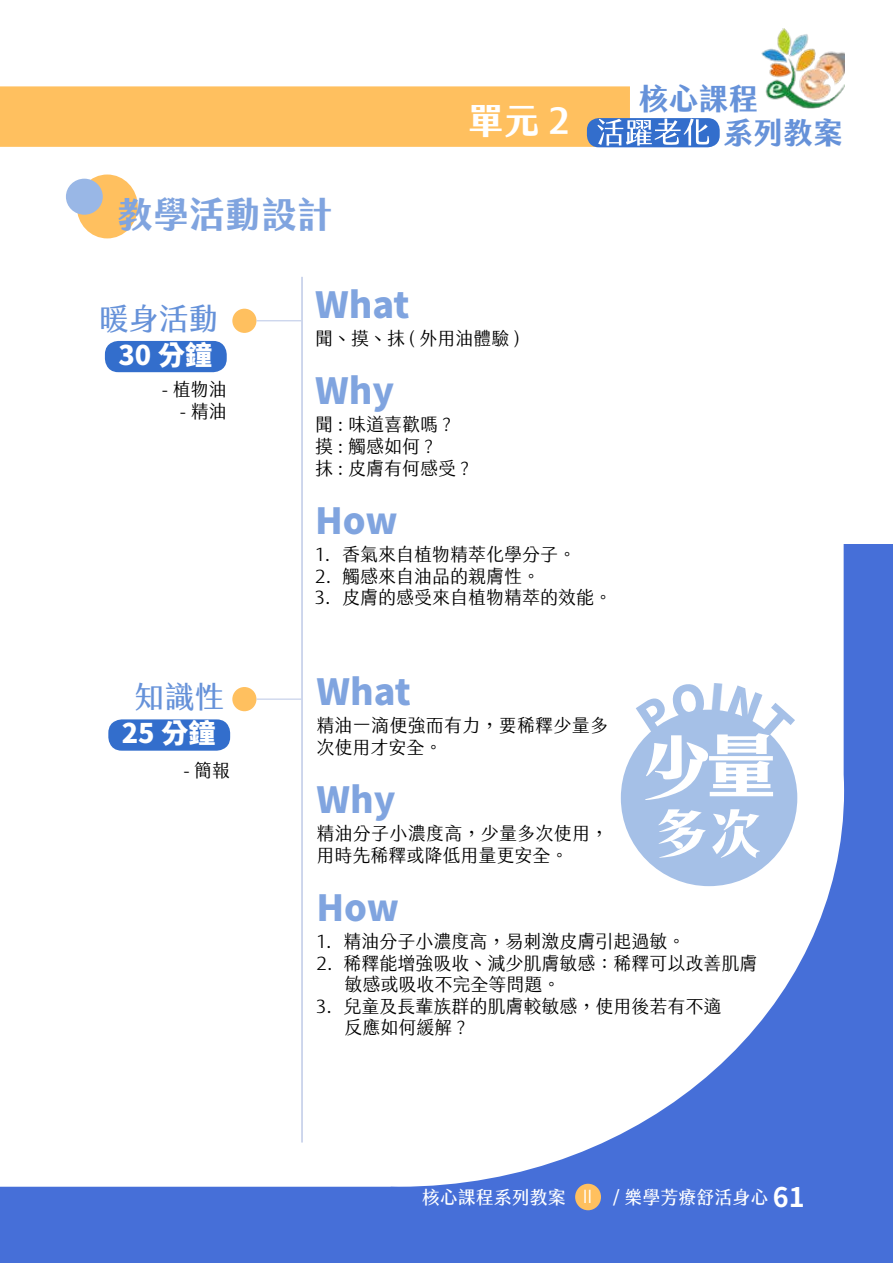
<style>
.page{position:relative;width:893px;height:1263px;background:#466fd8}
.page>*{position:absolute;margin:0;border:0;box-sizing:border-box;transform-origin:0 0}
.t1{font:900 36px "Noto Sans Hant";color:#80a4df}
.t2{font:700 36px "jf jinxuan Extra";color:#80a4df}
.t3{font:700 36px "jf jinxuan Extra";color:#fff}
.t4{font:700 30px/34px "jf jinxuan Extra";color:#6692d9}
.t5{font:30px "jf jinxuan Medium";color:#6692d9}
.t6{font:900 27px "Noto Sans Hant";color:#fff}
.t7{font:700 27px "Noto Sans Hant";color:#fff}
.t8{font:18px/21.6px "jf jinxuan Book";color:#000}
.t9{font:18px "jf jinxuan Medium";color:#fff}
.t10{font:700 18px "Noto Sans Hant";color:#fff}
.t11{font:18px "jf jinxuan Book";color:#fff}
</style>
<div class="page">
<div style="left:0;top:374px;width:844px;height:813px;background:#fff"></div>
<div style="left:600px;top:4px;width:293px;height:539px;background:#fff"></div>
<div style="left:0;top:0;width:893px;height:374px;background:#fff"></div>
<div style="left:575px;top:1184px;width:26px;height:26px;background:#ffc05f;border-radius:50%"></div>
<img style="left:761px;top:28px;width:83px;height:81px">
<div style="left:587px;top:118px;width:133px;height:29px;background:#336ecc;border-radius:12px"></div>
<svg style="left:0;top:86px;width:710px;height:61px;background:#f4c173"></svg>
<hr style="left:301px;top:277px;width:2px;height:865px;background:#becae7">
<div style="left:77px;top:174px;width:61px;height:64px;background:#ffc05f;border-radius:50%"></div>
<div style="left:66px;top:179px;width:37px;height:36px;background:#99b7e6;border-radius:50%"></div>
<div style="left:232px;top:687px;width:24px;height:24px;background:#ffc05f;border-radius:50%"></div>
<hr style="left:256px;top:699px;width:45px;height:1px;background:#becae7">
<div style="left:108px;top:719px;width:122px;height:32px;background:#336ecc;border-radius:13px"></div>
<div style="left:232px;top:309px;width:24px;height:24px;background:#ffc05f;border-radius:50%"></div>
<hr style="left:256px;top:320px;width:45px;height:1px;background:#becae7">
<div style="left:105px;top:341px;width:122px;height:31px;background:#336ecc;border-radius:13px"></div>
<div style="left:621px;top:710px;width:176px;height:176px;background:#a5c0e7;border-radius:50%"></div>
<svg style="left:658px;top:809px;width:102px;height:49px"></svg>
<svg style="left:635px;top:681px;width:160px;height:119px"></svg>
<h1 class="t2" style="left:117px;top:195px;width:218px">教學活動設計</h1>
<h1 class="t3" style="left:468px;top:100px;width:104px">單元 2</h1>
<h2 class="t5" style="left:99px;top:291px;width:121px">暖身活動</h2>
<h3 class="t6" style="left:118px;top:340px;width:95px">30 分鐘</h3>
<p class="t8" style="left:162px;top:376px;width:66px">- 植物油</p>
<p class="t8" style="left:180px;top:398px;width:48px">- 精油</p>
<h1 class="t1" style="left:315px;top:284px;width:96px">What</h1>
<p class="t8" style="left:315px;top:325px;width:206px">聞、摸、抹 ( 外用油體驗 )</p>
<h1 class="t1" style="left:315px;top:371px;width:81px">Why</h1>
<p class="t8" style="left:315px;top:412px;width:155px">聞 : 味道喜歡嗎 ?摸 : 觸感如何 ?<br>抹 : 皮膚有何感受 ?</p>
<h1 class="t1" style="left:315px;top:500px;width:84px">How</h1>
<p class="t8" style="left:315px;top:541px;width:262px">1. 香氣來自植物精萃化學分子。</p>
<p class="t8" style="left:315px;top:563px;width:226px">2. 觸感來自油品的親膚性。</p>
<p class="t8" style="left:315px;top:584px;width:298px">3. 皮膚的感受來自植物精萃的效能。</p>
<h2 class="t4" style="left:723px;top:83px;width:122px;text-indent:-85px">核心課程<br>系列教案</h2>
<h2 class="t5" style="left:134px;top:669px;width:92px">知識性</h2>
<h3 class="t6" style="left:122px;top:718px;width:95px">25 分鐘</h3>
<p class="t8" style="left:183px;top:757px;width:48px">- 簡報</p>
<h1 class="t1" style="left:316px;top:671px;width:96px">What</h1>
<p class="t8" style="left:316px;top:712px;width:293px">精油一滴便強而有力，要稀釋少量多次使用才安全。</p>
<h1 class="t1" style="left:316px;top:779px;width:81px">Why</h1>
<p class="t8" style="left:316px;top:820px;width:293px">精油分子小濃度高，少量多次使用，用時先稀釋或降低用量更安全。</p>
<h1 class="t1" style="left:316px;top:887px;width:84px">How</h1>
<p class="t8" style="left:316px;top:928px;width:371px">1. 精油分子小濃度高，易刺激皮膚引起過敏。</p>
<p class="t8" style="left:345px;top:950px;width:414px;text-indent:-28px">2. 稀釋能增強吸收、減少肌膚敏感：稀釋可以改善肌膚敏感或吸收不完全等問題。</p>
<p class="t8" style="left:345px;top:993px;width:378px;text-indent:-28px">3. 兒童及長輩族群的肌膚較敏感，使用後若有不適反應如何緩解 ?</p>
<p class="t10" style="left:454px;top:1181px;width:145px">核心課程系列教案</p>
<p class="t10" style="left:639px;top:1181px;width:103px">/ 愛家進行曲</p>
<h3 class="t7" style="left:745px;top:1176px;width:33px">61</h3>
<p class="t11" style="left:583px;top:1179px;width:11px">II</p>
<h3 class="t7" style="left:773px;top:1182px;width:33px">61</h3>
<p class="t9" style="left:422px;top:1181px;width:145px">核心課程系列教案</p>
<p class="t9" style="left:613px;top:1181px;width:157px">/ 樂學芳療舒活身心</p>
</div>
